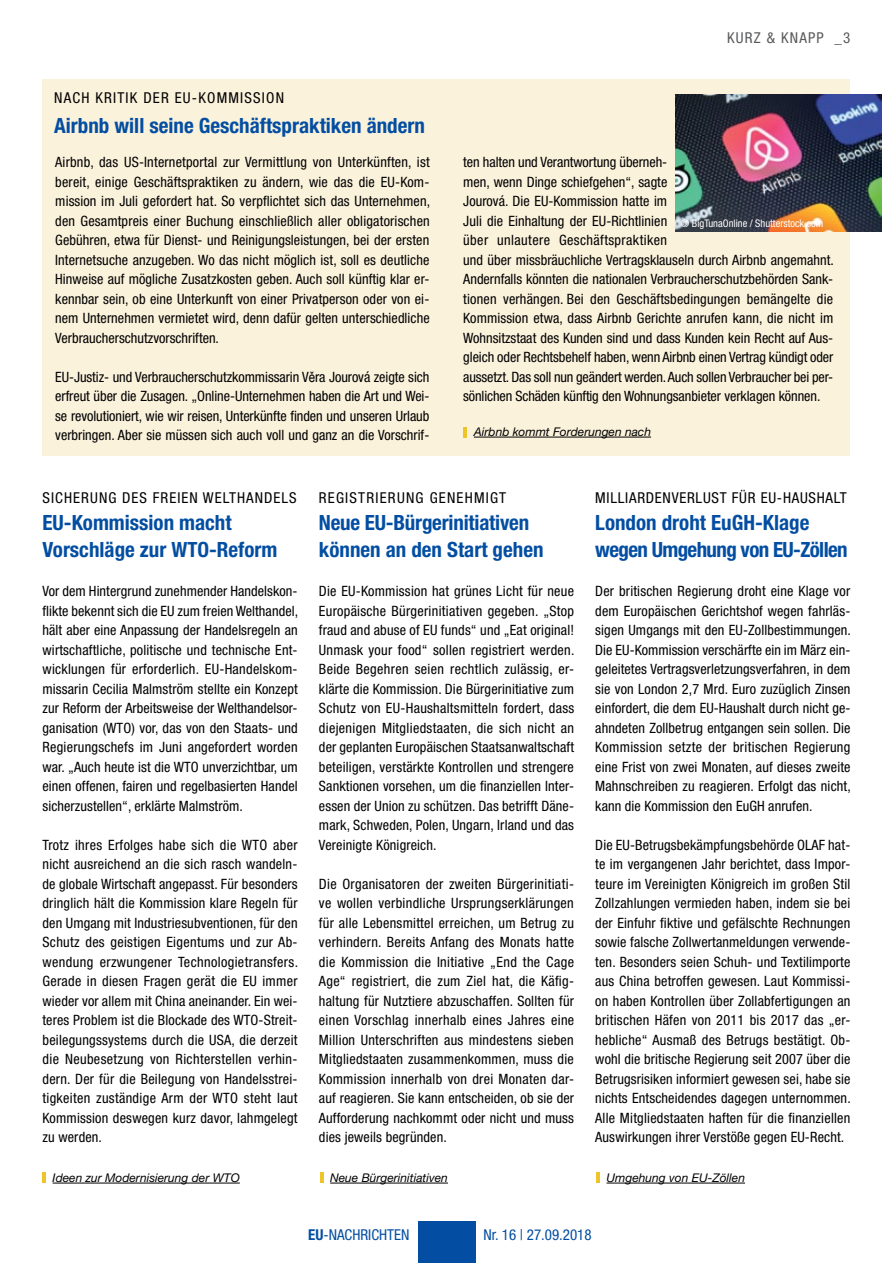
<style>
.page{position:relative;width:893px;height:1263px;background:#fff}
.page>*{position:absolute;margin:0;border:0;box-sizing:border-box;transform-origin:0 0}
.t1{font:700 condensed 21px/27px "Helvetica Neue LT";color:#034ea2}
.t2{font:700 condensed 21px/27px "Helvetica Neue LT";letter-spacing:-.03em;color:#034ea2}
.t3{font:condensed 15px "Helvetica Neue LT";letter-spacing:.08em;color:#000}
.t4{font:condensed 15px "Helvetica Neue LT";color:#034ea2}
.t5{font:condensed 15px "Helvetica Neue LT";letter-spacing:.05em;color:#000}
.t6{font:condensed 15px "Helvetica Neue LT";letter-spacing:.08em;color:#58595b}
.t7{font:condensed 14.25px/19.5px "Helvetica Neue LT";letter-spacing:.005em;color:#000;text-align:justify}
.t8{font:italic 12px "Helvetica Neue LT";color:#000}
.t9{font:condensed 10.5px "Helvetica Neue LT";color:#fff}
.s1{font-family:"Arial Narrow";font-stretch:normal}
.s2{font-weight:700}
</style>
<div class="page">
<div style="left:418px;top:1221px;width:57px;height:42px;background:#034ea2"></div>
<div style="left:43px;top:79px;width:807px;height:377px;background:#fbf2dc"></div>
<hr style="left:474px;top:437px;width:177px;height:1px;background:#000">
<hr style="left:463px;top:427px;width:4px;height:11px;background:#edc52a">
<hr style="left:53px;top:1183px;width:187px;height:1px;background:#000">
<svg style="left:43px;top:1172px;width:3px;height:11px"></svg>
<hr style="left:330px;top:1183px;width:118px;height:1px;background:#000">
<svg style="left:320px;top:1172px;width:3px;height:11px"></svg>
<hr style="left:607px;top:1183px;width:138px;height:1px;background:#000">
<hr style="left:596px;top:1172px;width:4px;height:11px;background:#edc52a">
<img style="left:676px;top:94px;width:206px;height:138px">
<p class="t3" style="left:54px;top:89px;width:193px">Nach Kritik der EU-Kommissi</p>
<p class="t3" style="left:266px;top:89px;width:19px">on</p>
<h1 class="t1" style="left:54px;top:112px;width:372px">Airbnb will seine Geschäftspraktiken ändern</h1>
<p class="t7" style="left:55px;top:152px;width:376px">Airbnb, das US-Internetportal zur Vermittlung von Unterkünften, ist bereit, einige Geschäftspraktiken zu ändern, wie das die EU-Kom&shy;mission im Juli gefordert hat. So verpflichtet sich das Unternehmen, den Gesamtpreis einer Buchung einschließlich aller obligatorischen Gebühren, etwa für Dienst- und Reinigungsleistungen, bei der ersten Internetsuche anzugeben. Wo das nicht möglich ist, soll es deutliche Hinweise auf mögliche Zusatzkosten geben. Auch soll künftig klar er&shy;kennbar sein, ob eine Unterkunft von einer Privatperson oder von ei&shy;nem Unternehmen vermietet wird, denn dafür gelten unterschiedliche Verbraucherschutzvorschriften.</p>
<p class="t7" style="left:55px;top:367px;width:376px">EU-Justiz- und Verbraucherschutzkommissarin V<span class="s1">ě</span>ra Jourová zeigte sich erfreut über die Zusagen. „Online-Unternehmen haben die Art und Wei&shy;se revolutioniert, wie wir reisen, Unterkünfte finden und unseren Urlaub verbringen. Aber sie müssen sich auch voll und ganz an die Vorschrif-</p>
<p class="t6" style="left:727px;top:29px;width:90px">ku rz &amp; knapp</p>
<p class="t6" style="left:834px;top:29px;width:17px">_3</p>
<p class="t7" style="left:463px;top:152px;width:372px;text-align:left">ten halten und Verantwortung überneh-<br>men, wenn Dinge schiefgehen“, sagte<br>Jourová. Die EU-Kommission hatte im<br>Juli die Einhaltung der EU-Richtlinien<br>über unlautere Geschäftspraktiken<br>und über missbräuchliche Vertragsklauseln durch Airbnb angemahnt.<br>Andernfalls könnten die nationalen Verbraucherschutzbehörden Sank&shy;tionen verhängen. Bei den Geschäftsbedingungen bemängelte die Kommission etwa, dass Airbnb Gerichte anrufen kann, die nicht im Wohnsitzstaat des Kunden sind und dass Kunden kein Recht auf Aus&shy;gleich oder Rechtsbehelf haben, wenn Airbnb einen Vertrag kündigt oder aussetzt. Das soll nun geändert werden. Auch sollen Verbraucher bei per&shy;sönlichen Schäden künftig den Wohnungsanbieter verklagen können.</p>
<p class="t8" style="left:474px;top:424px;width:179px">Airbnb kommt Forderungen nach</p>
<p class="t9" style="left:681px;top:217px;width:144px">© BigTunaOnline / Shutterstock.com</p>
<p class="t3" style="left:43px;top:489px;width:247px">Sicherung des freien Welthandels</p>
<h1 class="t1" style="left:43px;top:509px;width:236px">EU-Kommission macht<br>Vorschläge zur WTO-Reform</h1>
<p class="t7" style="left:43px;top:581px;width:257px">Vor dem Hintergrund zunehmender Handelskon&shy;flikte bekennt sich die EU zum freien Welthandel, hält aber eine Anpassung der Handelsregeln an wirtschaftliche, politische und technische Ent&shy;wicklungen für erforderlich. EU-Handelskom&shy;missarin Cecilia Malmström stellte ein Konzept zur Reform der Arbeitsweise der Welthandelsor&shy;ganisation (WTO) vor, das von den Staats- und Regierungschefs im Juni angefordert worden war. „Auch heute ist die WTO unverzichtbar, um einen offenen, fairen und regelbasierten Handel sicherzustellen“, erklärte Malmström.</p>
<p class="t7" style="left:42px;top:835px;width:257px">Trotz ihres Erfolges habe sich die WTO aber nicht ausreichend an die sich rasch wandeln&shy;de globale Wirtschaft angepasst. Für besonders dringlich hält die Kommission klare Regeln für den Umgang mit Industriesubventionen, für den Schutz des geistigen Eigentums und zur Ab&shy;wendung erzwungener Technologietransfers.<br>Gerade in diesen Fragen gerät die EU immer wieder vor allem mit China aneinander. Ein wei&shy;teres Problem ist die Blockade des WTO-Streit&shy;beilegungssystems durch die USA, die derzeit die Neubesetzung von Richterstellen verhin&shy;dern. Der für die Beilegung von Handelsstrei&shy;tigkeiten zuständige Arm der WTO steht laut Kommission deswegen kurz davor, lahmgelegt zu werden.</p>
<p class="t3" style="left:319px;top:489px;width:189px">Registrierung genehmigt</p>
<h1 class="t1" style="left:319px;top:509px;width:226px">Neue EU-Bürgerinitiativen können an den Start gehen</h1>
<p class="t7" style="left:319px;top:581px;width:257px">Die EU-Kommission hat grünes Licht für neue Europäische Bürgerinitiativen gegeben. „Stop fraud and abuse of EU funds“ und „Eat original!<br>Unmask your food“ sollen registriert werden.<br>Beide Begehren seien rechtlich zulässig, er&shy;klärte die Kommission. Die Bürgerinitiative zum Schutz von EU-Haushaltsmitteln fordert, dass diejenigen Mitgliedstaaten, die sich nicht an der geplanten Europäischen Staatsanwaltschaft beteiligen, verstärkte Kontrollen und strengere Sanktionen vorsehen, um die finanziellen Inter&shy;essen der Union zu schützen. Das betrifft Däne&shy;mark, Schweden, Polen, Ungarn, Irland und das Vereinigte Königreich.</p>
<p class="t7" style="left:319px;top:874px;width:257px">Die Organisatoren der zweiten Bürgerinitiati&shy;ve wollen verbindliche Ursprungserklärungen für alle Lebensmittel erreichen, um Betrug zu verhindern. Bereits Anfang des Monats hatte die Kommission die Initiative „End the Cage Age“ registriert, die zum Ziel hat, die Käfig&shy;haltung für Nutztiere abzuschaffen. Sollten für einen Vorschlag innerhalb eines Jahres eine Million Unterschriften aus mindestens sieben Mitgliedstaaten zusammenkommen, muss die Kommission innerhalb von drei Monaten dar&shy;auf reagieren. Sie kann entscheiden, ob sie der Aufforderung nachkommt oder nicht und muss dies jeweils begründen.</p>
<p class="t3" style="left:595px;top:489px;width:8px">Milli</p>
<p class="t5" style="left:629px;top:489px;width:219px">ardenverlust für EU-Haushalt</p>
<h1 class="t2" style="left:595px;top:509px;width:254px">London droht EuGH-Klage wegen Umgehung von EU-Zöllen</h1>
<p class="t7" style="left:595px;top:581px;width:257px">Der britischen Regierung droht eine Klage vor dem Europäischen Gerichtshof wegen fahrläs&shy;sigen Umgangs mit den EU-Zollbestimmungen.<br>Die EU-Kommission verschärfte ein im März ein&shy;geleitetes Vertragsverletzungsverfahren, in dem sie von London 2,7 Mrd. Euro zuzüglich Zinsen einfordert, die dem EU-Haushalt durch nicht ge&shy;ahndeten Zollbetrug entgangen sein sollen. Die Kommission setzte der britischen Regierung eine Frist von zwei Monaten, auf dieses zweite Mahnschreiben zu reagieren. Erfolgt das nicht, kann die Kommission den EuGH anrufen.</p>
<p class="t7" style="left:595px;top:835px;width:257px">Die EU-Betrugsbekämpfungsbehörde OLAF hat&shy;te im vergangenen Jahr berichtet, dass Impor&shy;teure im Vereinigten Königreich im großen Stil Zollzahlungen vermieden haben, indem sie bei der Einfuhr fiktive und gefälschte Rechnungen sowie falsche Zollwertanmeldungen verwende&shy;ten. Besonders seien Schuh- und Textilimporte aus China betroffen gewesen. Laut Kommissi&shy;on haben Kontrollen über Zollabfertigungen an britischen Häfen von 2011 bis 2017 das „er&shy;hebliche“ Ausmaß des Betrugs bestätigt. Ob&shy;wohl die britische Regierung seit 2007 über die Betrugsrisiken informiert gewesen sei, habe sie nichts Entscheidendes dagegen unternommen.<br>Alle Mitgliedstaaten haften für die finanziellen Auswirkungen ihrer Verstöße gegen EU-Recht.</p>
<p class="t8" style="left:53px;top:1170px;width:189px">Ideen zur Modernisierung der WTO</p>
<p class="t8" style="left:330px;top:1170px;width:119px">Neue Bürgerinitiativen</p>
<p class="t8" style="left:607px;top:1170px;width:140px">Umgehung von EU-Zöllen</p>
<p class="t4" style="left:308px;top:1226px;width:30px"><span class="s2">EU</span>-NACHR</p>
<p class="t4" style="left:368px;top:1226px;width:12px">ICHTEN</p>
<p class="t4" style="left:484px;top:1226px;width:110px">Nr. 16 | 27.09.2018</p>
</div>
